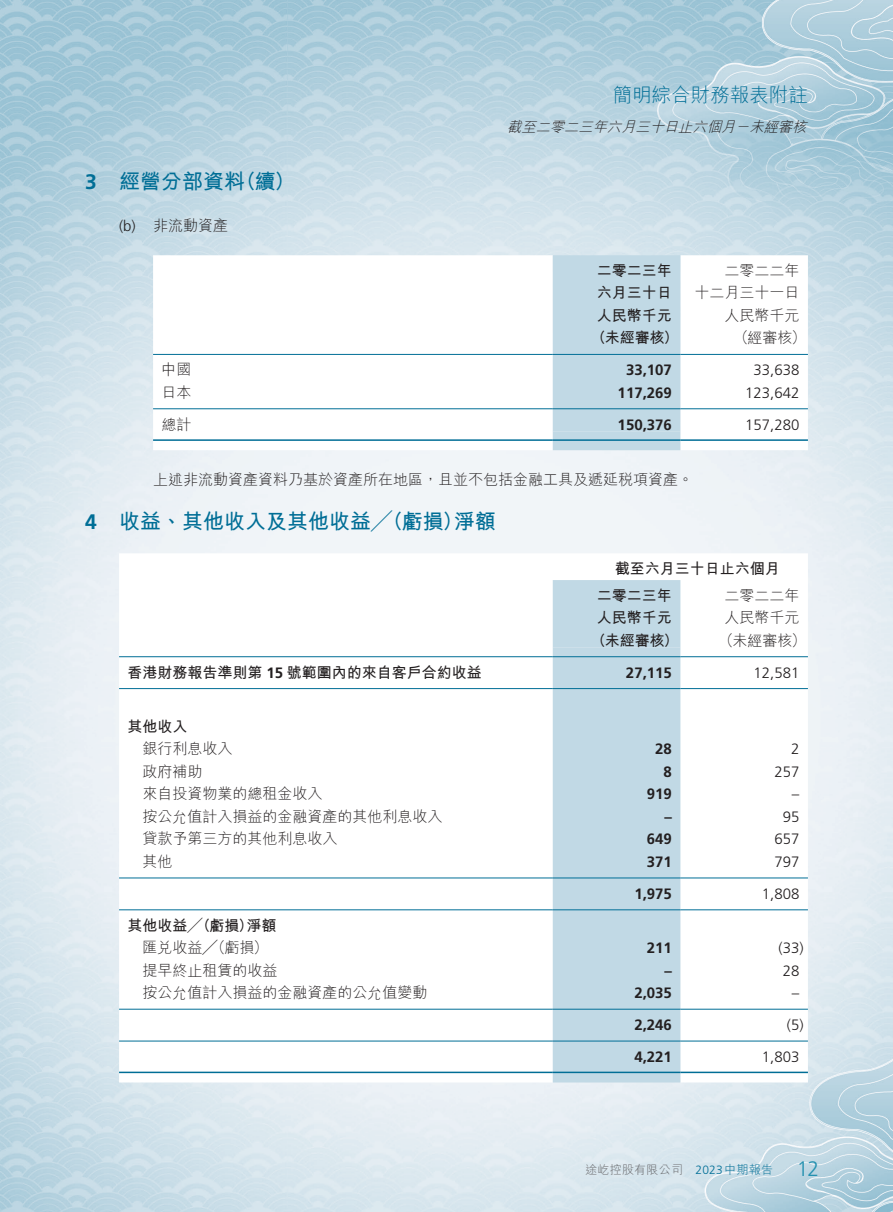
<style>
.page{position:relative;width:893px;height:1212px;background:#fff}
.page>*{position:absolute;margin:0;border:0;box-sizing:border-box;transform-origin:0 0}
.t1{font:700 21px "M Hei HK";color:#006e96}
.t2{font:300 21px "Frutiger LT Std";color:#2491b0}
.t3{font:700 21px "Frutiger LT Std";color:#006e96}
.t4{font:300 19.5px "M Hei HK";color:#006e96}
.t5{font:300 15px/22.5px "M Hei HK";color:#231f20;text-align:right}
.t6{font:700 15px/22.5px "M Hei HK";color:#231f20}
.t7{font:700 15px "Frutiger LT Std";color:#231f20}
.t8{font:300 15px "Frutiger LT Std";color:#231f20}
.t9{font:italic 300 14.25px "M Hei HK";color:#231f20}
.t10{font:300 12px "Frutiger LT Std";color:#006e96}
.t11{font:300 12px "M Hei HK";letter-spacing:.02em;color:#636366}
.s1{font-family:"Frutiger LT Std"}
.s2{font-family:"M Hei HK"}
</style>
<div class="page">
<img style="left:0;top:0;width:893px;height:1212px">
<svg style="left:153px;top:255px;width:655px;height:195px"></svg>
<div style="left:553px;top:255px;width:127px;height:195px;background:#c1d9e5"></div>
<hr style="left:153px;top:354px;width:400px;height:1px;background:#006e96">
<hr style="left:553px;top:354px;width:127px;height:1px;background:#006e96">
<hr style="left:680px;top:354px;width:128px;height:1px;background:#006e96">
<hr style="left:153px;top:408px;width:400px;height:1px;background:#006e96">
<hr style="left:553px;top:408px;width:127px;height:1px;background:#006e96">
<hr style="left:680px;top:408px;width:128px;height:1px;background:#006e96">
<hr style="left:153px;top:439px;width:400px;height:2px;background:#006e96">
<hr style="left:553px;top:439px;width:127px;height:2px;background:#006e96">
<hr style="left:680px;top:439px;width:128px;height:2px;background:#006e96">
<svg style="left:119px;top:553px;width:689px;height:529px"></svg>
<div style="left:553px;top:580px;width:127px;height:68px;background:#c1d9e5"></div>
<div style="left:553px;top:648px;width:127px;height:434px;background:#c1d9e5"></div>
<hr style="left:119px;top:656px;width:434px;height:1px;background:#006e96">
<hr style="left:553px;top:656px;width:127px;height:1px;background:#006e96">
<hr style="left:680px;top:656px;width:128px;height:1px;background:#006e96">
<hr style="left:119px;top:688px;width:434px;height:1px;background:#006e96">
<hr style="left:553px;top:688px;width:127px;height:1px;background:#006e96">
<hr style="left:680px;top:688px;width:128px;height:1px;background:#006e96">
<hr style="left:119px;top:878px;width:434px;height:1px;background:#006e96">
<hr style="left:553px;top:878px;width:127px;height:1px;background:#006e96">
<hr style="left:680px;top:878px;width:128px;height:1px;background:#006e96">
<hr style="left:119px;top:909px;width:434px;height:1px;background:#006e96">
<hr style="left:553px;top:909px;width:127px;height:1px;background:#006e96">
<hr style="left:680px;top:909px;width:128px;height:1px;background:#006e96">
<hr style="left:119px;top:1009px;width:434px;height:1px;background:#006e96">
<hr style="left:553px;top:1009px;width:127px;height:1px;background:#006e96">
<hr style="left:680px;top:1009px;width:128px;height:1px;background:#006e96">
<hr style="left:119px;top:1041px;width:434px;height:1px;background:#006e96">
<hr style="left:553px;top:1041px;width:127px;height:1px;background:#006e96">
<hr style="left:680px;top:1041px;width:128px;height:1px;background:#006e96">
<hr style="left:119px;top:1071px;width:434px;height:2px;background:#006e96">
<hr style="left:553px;top:1071px;width:127px;height:2px;background:#006e96">
<hr style="left:680px;top:1071px;width:128px;height:2px;background:#006e96">
<h1 class="t3" style="left:85px;top:169px;width:13px">3</h1>
<h1 class="t3" style="left:85px;top:509px;width:13px">4</h1>
<h2 class="t4" style="left:613px;top:82px;width:196px">簡明綜合財務報表附註</h2>
<h1 class="t1" style="left:119px;top:166px;width:127px">經營分部資料</h1>
<h1 class="t1" style="left:236px;top:166px;width:61px">（續(</h1>
<p class="t8" style="left:119px;top:217px;width:18px">b( )</p>
<p class="t5" style="left:153px;top:214px;width:77px">非流動資產</p>
<p class="t5" style="left:162px;top:358px;width:31px">中國</p>
<p class="t5" style="left:162px;top:380px;width:31px">日本</p>
<p class="t5" style="left:162px;top:412px;width:31px">總計</p>
<p class="t9" style="left:507px;top:117px;width:235px">截至二零二三年六月三十日止六個月</p>
<p class="t9" style="left:749px;top:117px;width:64px">未經審核</p>
<p class="t9" style="left:735px;top:117px;width:21px">－</p>
<p class="t6" style="left:597px;top:258px;width:76px">二零二三年六月三十日</p>
<p class="t5" style="left:694px;top:259px;width:106px">二零二二年<br>十二月三十一日人民幣千元</p>
<p class="t6" style="left:597px;top:303px;width:76px">人民幣千元</p>
<p class="t6" style="left:591px;top:325px;width:89px">（未經審核）</p>
<p class="t5" style="left:734px;top:326px;width:74px">（經審核(</p>
<p class="t7" style="left:626px;top:361px;width:47px">33,107</p>
<p class="t8" style="left:754px;top:362px;width:47px">33,638</p>
<p class="t7" style="left:618px;top:384px;width:56px">117,269</p>
<p class="t8" style="left:745px;top:384px;width:56px">123,642</p>
<p class="t7" style="left:618px;top:416px;width:56px">150,376</p>
<p class="t8" style="left:745px;top:416px;width:56px">157,280</p>
<p class="t5" style="left:153px;top:468px;width:542px">上述非流動資產資料乃基於資產所在地區，且並不包括金融工具及遞延稅項資產。</p>
<h1 class="t1" style="left:454px;top:506px;width:43px">淨額</h1>
<h1 class="t1" style="left:119px;top:506px;width:346px">收益、其他收入及其他收益╱（虧損）</h1>
<p class="t6" style="left:615px;top:556px;width:166px">截至六月三十日止六個月</p>
<p class="t5" style="left:724px;top:583px;width:76px">二零二二年</p>
<p class="t6" style="left:597px;top:583px;width:76px">二零二三年</p>
<p class="t6" style="left:597px;top:605px;width:76px">人民幣千元</p>
<p class="t5" style="left:724px;top:606px;width:76px">人民幣千元</p>
<p class="t6" style="left:591px;top:628px;width:89px">（未經審核）</p>
<p class="t5" style="left:719px;top:628px;width:89px">（未經審核(</p>
<p class="t6" style="left:128px;top:660px;width:356px">香港財務報告準則第 <span class="s1">15</span> 號範圍內的來自客戶合約收益</p>
<p class="t7" style="left:626px;top:663px;width:47px">27,115</p>
<p class="t8" style="left:753px;top:664px;width:47px">12,581</p>
<p class="t6" style="left:128px;top:714px;width:61px">其他收入</p>
<p class="t5" style="left:142px;top:737px;width:91px">銀行利息收入</p>
<p class="t7" style="left:655px;top:740px;width:18px">28</p>
<p class="t8" style="left:791px;top:741px;width:10px">2</p>
<p class="t5" style="left:142px;top:759px;width:62px">政府補助</p>
<p class="t7" style="left:663px;top:763px;width:10px">8</p>
<p class="t8" style="left:774px;top:763px;width:27px">257</p>
<p class="t5" style="left:142px;top:782px;width:182px">來自投資物業的總租金收入</p>
<p class="t7" style="left:647px;top:785px;width:27px">919</p>
<p class="t8" style="left:792px;top:786px;width:9px">–</p>
<p class="t5" style="left:142px;top:804px;width:301px">按公允值計入損益的金融資產的其他利息收入</p>
<p class="t7" style="left:664px;top:808px;width:9px">–</p>
<p class="t8" style="left:783px;top:808px;width:18px">95</p>
<p class="t5" style="left:142px;top:827px;width:196px">貸款予第三方的其他利息收入</p>
<p class="t7" style="left:647px;top:830px;width:27px">649</p>
<p class="t8" style="left:774px;top:831px;width:27px">657</p>
<p class="t5" style="left:142px;top:849px;width:31px">其他</p>
<p class="t7" style="left:647px;top:853px;width:27px">371</p>
<p class="t8" style="left:774px;top:853px;width:27px">797</p>
<p class="t7" style="left:634px;top:885px;width:39px">1,975</p>
<p class="t8" style="left:762px;top:885px;width:39px">1,808</p>
<p class="t6" style="left:128px;top:913px;width:127px">其他收益╱（虧損）</p>
<p class="t6" style="left:247px;top:913px;width:31px">淨額</p>
<p class="t5" style="left:142px;top:936px;width:127px">匯兌收益╱（虧損(</p>
<p class="t7" style="left:647px;top:939px;width:27px">211</p>
<p class="t8" style="left:779px;top:939px;width:27px">)33(</p>
<p class="t5" style="left:142px;top:958px;width:137px">提早終止租賃的收益</p>
<p class="t7" style="left:664px;top:961px;width:9px">–</p>
<p class="t8" style="left:783px;top:962px;width:18px">28</p>
<p class="t5" style="left:142px;top:981px;width:287px">按公允值計入損益的金融資產的公允值變動</p>
<p class="t7" style="left:634px;top:984px;width:39px">2,035</p>
<p class="t8" style="left:792px;top:984px;width:9px">–</p>
<p class="t7" style="left:634px;top:1016px;width:39px">2,246</p>
<p class="t8" style="left:787px;top:1016px;width:18px">(5)</p>
<p class="t7" style="left:634px;top:1048px;width:39px">4,221</p>
<p class="t8" style="left:762px;top:1048px;width:39px">1,803</p>
<p class="t11" style="left:585px;top:1161px;width:99px">途屹控股有限公司</p>
<p class="t10" style="left:695px;top:1162px;width:79px">2023<span class="s2">中期報告</span></p>
<h1 class="t2" style="left:797px;top:1157px;width:24px">12</h1>
</div>
